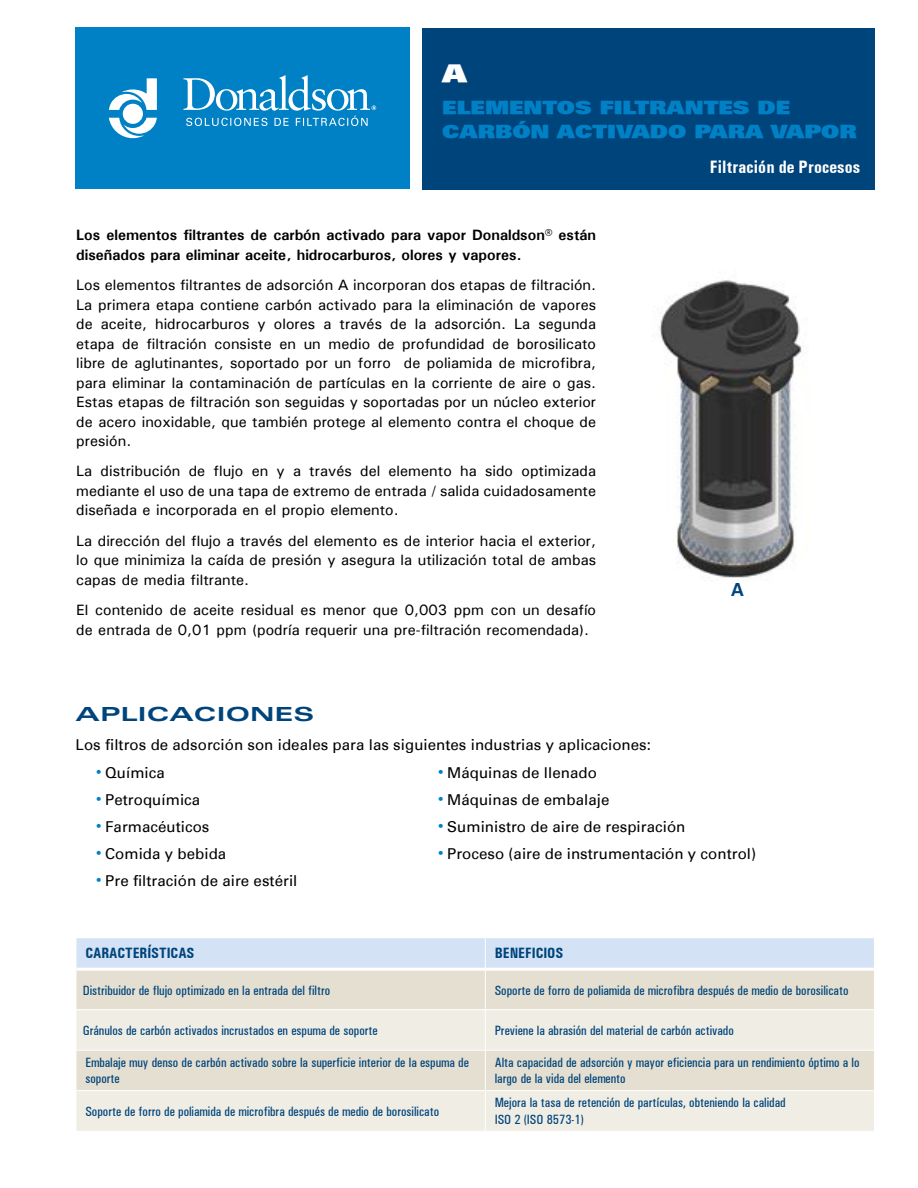
<style>
.page{position:relative;width:918px;height:1188px;background:#fff}
.page>*{position:absolute;margin:0;border:0;box-sizing:border-box;transform-origin:0 0}
.t1{font:900 24px "Univers";color:#fff;scale:1.3 1}
.Body{font:700 expanded 19.5px "Univers";color:#00447c;scale:1.3 1}
.t2{font:900 18px/24px "Univers";color:#0081c6;scale:1.27 1}
.t3{font:700 condensed 18px "Univers";letter-spacing:.005em;color:#fff}
.Product_Description{font:700 18px "Univers LT Std";color:#00447c}
.Body-2{font:500 15px/19.5px "Univers";color:#000;text-align:justify}
.A_Master-_CAP{font:15px "Univers";letter-spacing:.005em;color:#000}
.Body-3{font:700 15px/19.5px "Univers";color:#000}
.Table_Headline-Bold{font:700 condensed 15px "Univers";color:#00447c}
.Table_Copy-_Left{font:500 condensed 13.5px/16.2px "Univers";color:#00447c}
.s1{font-size:11.25px;color:#0081c6}
</style>
<div class="page">
<div style="left:75px;top:27px;width:335px;height:162px;background:#0081c6"></div>
<div style="left:422px;top:28px;width:453px;height:162px;background:#00447c"></div>
<svg style="left:109px;top:78px;width:48px;height:60px"></svg>
<svg style="left:183px;top:75px;width:193px;height:51px"></svg>
<div style="left:77px;top:938px;width:797px;height:30px;background:#d3e2f4"></div>
<div style="left:77px;top:971px;width:797px;height:38px;background:#e4dfd0"></div>
<svg style="left:77px;top:1010px;width:797px;height:121px;fill:#f0ede4"></svg>
<hr style="left:485px;top:938px;width:1px;height:30px;background:#fff">
<hr style="left:485px;top:971px;width:1px;height:38px;background:#fff">
<hr style="left:485px;top:1010px;width:1px;height:40px;background:#fff">
<hr style="left:485px;top:1051px;width:1px;height:39px;background:#fff">
<hr style="left:485px;top:1091px;width:1px;height:40px;background:#fff">
<hr style="left:76px;top:1050px;width:409px;height:1px;background:#fff">
<hr style="left:76px;top:1090px;width:409px;height:1px;background:#fff">
<hr style="left:485px;top:1050px;width:389px;height:1px;background:#fff">
<hr style="left:485px;top:1090px;width:389px;height:1px;background:#fff">
<img style="left:659px;top:280px;width:145px;height:298px">
<h1 class="t1" style="left:442px;top:58px;width:21px">A</h1>
<p class="t2" style="left:442px;top:95px;width:328px">ELEMENTOS FILTRANTES DE<br>CARBÓN ACTIVADO PARA VAPOR</p>
<p class="Body-3" style="left:76px;top:225px;width:521px">Los elementos filtrantes de carbón activado para vapor Donaldson® están diseñados para eliminar aceite, hidrocarburos, olores y vapores.</p>
<p class="Body-2" style="left:76px;top:275px;width:521px">Los elementos filtrantes de adsorción A incorporan dos etapas de filtración.<br>La primera etapa contiene carbón activado para la eliminación de vapores de aceite, hidrocarburos y olores a través de la adsorción. La segunda etapa de filtración consiste en un medio de profundidad de borosilicato libre de aglutinantes, soportado por un forro de poliamida de microfibra, para eliminar la contaminación de partículas en la corriente de aire o gas.<br>Estas etapas de filtración son seguidas y soportadas por un núcleo exterior de acero inoxidable, que también protege al elemento contra el choque de presión.</p>
<p class="Body-2" style="left:76px;top:461px;width:521px">La distribución de flujo en y a través del elemento ha sido optimizada mediante el uso de una tapa de extremo de entrada / salida cuidadosamente diseñada e incorporada en el propio elemento.</p>
<p class="Body-2" style="left:76px;top:531px;width:521px">La dirección del flujo a través del elemento es de interior hacia el exterior, lo que minimiza la caída de presión y asegura la utilización total de ambas capas de media filtrante.</p>
<p class="Body-2" style="left:76px;top:600px;width:521px">El contenido de aceite residual es menor que 0,003 ppm con un desafío de entrada de 0,01 ppm (podría requerir una pre-filtración recomendada).</p>
<p class="Body" style="left:76px;top:703px;width:185px">APLICACIONES</p>
<p class="A_Master-_CAP" style="left:76px;top:736px;width:577px">Los filtros de adsorción son ideales para las siguientes industrias y aplicaciones:</p>
<p class="t3" style="left:710px;top:156px;width:152px">Filtración de Procesos</p>
<p class="Product_Description" style="left:731px;top:579px;width:14px">A</p>
<p class="A_Master-_CAP" style="left:97px;top:763px;width:69px"><span class="s1">•</span> Química</p>
<p class="A_Master-_CAP" style="left:97px;top:790px;width:105px"><span class="s1">•</span> Petroquímica</p>
<p class="A_Master-_CAP" style="left:97px;top:817px;width:114px"><span class="s1">•</span> Farmacéuticos</p>
<p class="A_Master-_CAP" style="left:97px;top:844px;width:131px"><span class="s1">•</span> Comida y bebida</p>
<p class="A_Master-_CAP" style="left:97px;top:871px;width:202px"><span class="s1">•</span> Pre filtración de aire estéril</p>
<p class="A_Master-_CAP" style="left:439px;top:763px;width:159px"><span class="s1">•</span> Máquinas de llenado</p>
<p class="A_Master-_CAP" style="left:439px;top:790px;width:172px"><span class="s1">•</span> Máquinas de embalaje</p>
<p class="A_Master-_CAP" style="left:439px;top:817px;width:248px"><span class="s1">•</span> Suministro de aire de respiración</p>
<p class="A_Master-_CAP" style="left:439px;top:844px;width:319px"><span class="s1">•</span> Proceso (aire de instrumentación y control)</p>
<p class="Table_Headline-Bold" style="left:85px;top:944px;width:111px">CARACTERÍSTICAS</p>
<p class="Table_Headline-Bold" style="left:495px;top:944px;width:70px">BENEFICIOS</p>
<p class="Table_Copy-_Left" style="left:83px;top:982px;width:249px">Distribuidor de flujo optimizado en la entrada del filtro</p>
<p class="Table_Copy-_Left" style="left:495px;top:982px;width:355px">Soporte de forro de poliamida de microfibra después de medio de borosilicato</p>
<p class="Table_Copy-_Left" style="left:83px;top:1022px;width:297px">Gránulos de carbón activados incrustados en espuma de soporte</p>
<p class="Table_Copy-_Left" style="left:495px;top:1022px;width:241px">Previene la abrasión del material de carbón activado</p>
<p class="Table_Copy-_Left" style="left:85px;top:1054px;width:385px">Embalaje muy denso de carbón activado sobre la superficie interior de la espuma de soporte</p>
<p class="Table_Copy-_Left" style="left:495px;top:1054px;width:366px">Alta capacidad de adsorción y mayor eficiencia para un rendimiento óptimo a lo largo de la vida del elemento</p>
<p class="Table_Copy-_Left" style="left:85px;top:1103px;width:355px">Soporte de forro de poliamida de microfibra después de medio de borosilicato</p>
<p class="Table_Copy-_Left" style="left:495px;top:1095px;width:292px">Mejora la tasa de retención de partículas, obteniendo la calidad<br>ISO 2 (ISO 8573-1)</p>
</div>
